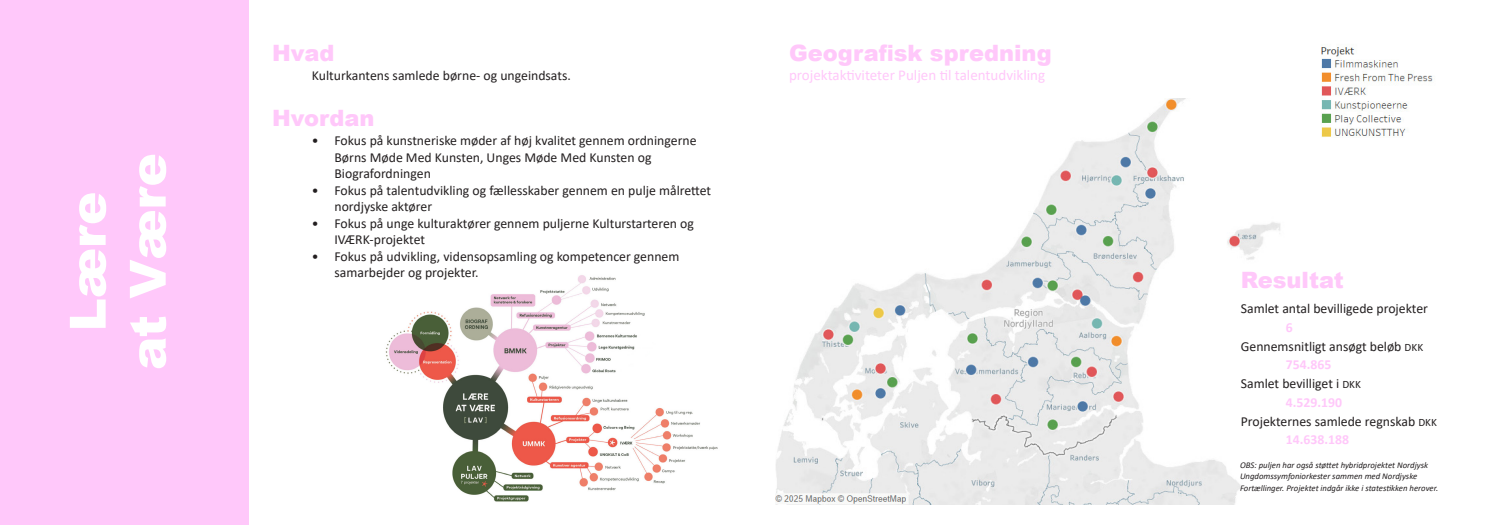
<style>
.page{position:relative;width:1489px;height:525px;background:#fff}
.page>*{position:absolute;margin:0;border:0;box-sizing:border-box;transform-origin:0 0}
.t1{font:900 50px "Arial";color:#fff}
.t2{font:900 22.5px "Arial";color:#ffc8fa}
.t3{font:15px "Calibri";color:#ffc8fa}
.t4{font:13.75px/16.5px "Calibri";color:#231f20}
.t5{font:700 13.75px "Calibri";color:#ffc8fa}
.t6{font:italic 8.75px/10.5px "Calibri";color:#231f20}
.s1{font-size:11.25px}
</style>
<div class="page">
<div style="left:0;top:0;width:248px;height:524px;background:#ffc8fa"></div>
<img style="left:385px;top:275px;width:333px;height:227px">
<img style="left:775px;top:47px;width:658px;height:457px">
<div style="left:1297px;top:81px;width:22px;height:443px;background:#fff"></div>
<div style="left:767px;top:18px;width:550px;height:79px;background:#fff"></div>
<div style="left:1240px;top:272px;width:191px;height:30px;background:#fff"></div>
<div style="left:1240px;top:302px;width:241px;height:152px;background:#fff"></div>
<p class="t1" style="left:51px;top:331px;width:141px;rotate:-90deg">Lære</p>
<p class="t1" style="left:111px;top:370px;width:218px;rotate:-90deg">at Være</p>
<p class="t2" style="left:272px;top:37px;width:64px">Hvad</p>
<p class="t4" style="left:312px;top:67px;width:260px">Kulturkantens samlede børne- og ungeindsats.</p>
<p class="t2" style="left:272px;top:102px;width:104px">Hvordan</p>
<p class="t4" style="left:334px;top:132px;width:363px;text-indent:-22px">• Fokus på kunstneriske møder af høj kvalitet gennem ordningerne<br>Børns Møde Med Kunsten, Unges Møde Med Kunsten og<br>Biografordningen</p>
<p class="t4" style="left:334px;top:181px;width:378px;text-indent:-22px">• Fokus på talentudvikling og fællesskaber gennem en pulje målrettet nordjyske aktører</p>
<p class="t4" style="left:334px;top:214px;width:361px;text-indent:-22px">• Fokus på unge kulturaktører gennem puljerne Kulturstarteren og<br>IVÆRK-projektet</p>
<p class="t4" style="left:334px;top:247px;width:346px;text-indent:-22px">• Fokus på udvikling, vidensopsamling og kompetencer gennem samarbejder og projekter.</p>
<p class="t2" style="left:789px;top:37px;width:264px">Geografisk spredning</p>
<p class="t3" style="left:789px;top:64px;width:258px">projektaktiviteter Puljen til talentudvikling</p>
<p class="t2" style="left:1240px;top:264px;width:104px">Resultat</p>
<p class="t4" style="left:1240px;top:300px;width:189px">Samlet antal bevilligede projekter</p>
<p class="t5" style="left:1285px;top:317px;width:8px">6</p>
<p class="t4" style="left:1240px;top:337px;width:184px">Gennemsnitligt ansøgt beløb <span class="s1">DKK</span></p>
<p class="t5" style="left:1285px;top:355px;width:47px">754.865</p>
<p class="t4" style="left:1240px;top:375px;width:122px">Samlet bevilliget i <span class="s1">DKK</span></p>
<p class="t5" style="left:1285px;top:392px;width:58px">4.529.190</p>
<p class="t4" style="left:1240px;top:412px;width:198px">Projekternes samlede regnskab <span class="s1">DKK</span></p>
<p class="t5" style="left:1285px;top:430px;width:65px">14.638.188</p>
<p class="t6" style="left:1239px;top:459px;width:189px">OBS: puljen har også støttet hybridprojektet Nordjysk<br>Ungdomssymfoniorkester sammen med Nordjyske</p>
<p class="t6" style="left:1239px;top:482px;width:200px">Fortællinger. Projektet indgår ikke i statestikken herover.</p>
</div>
